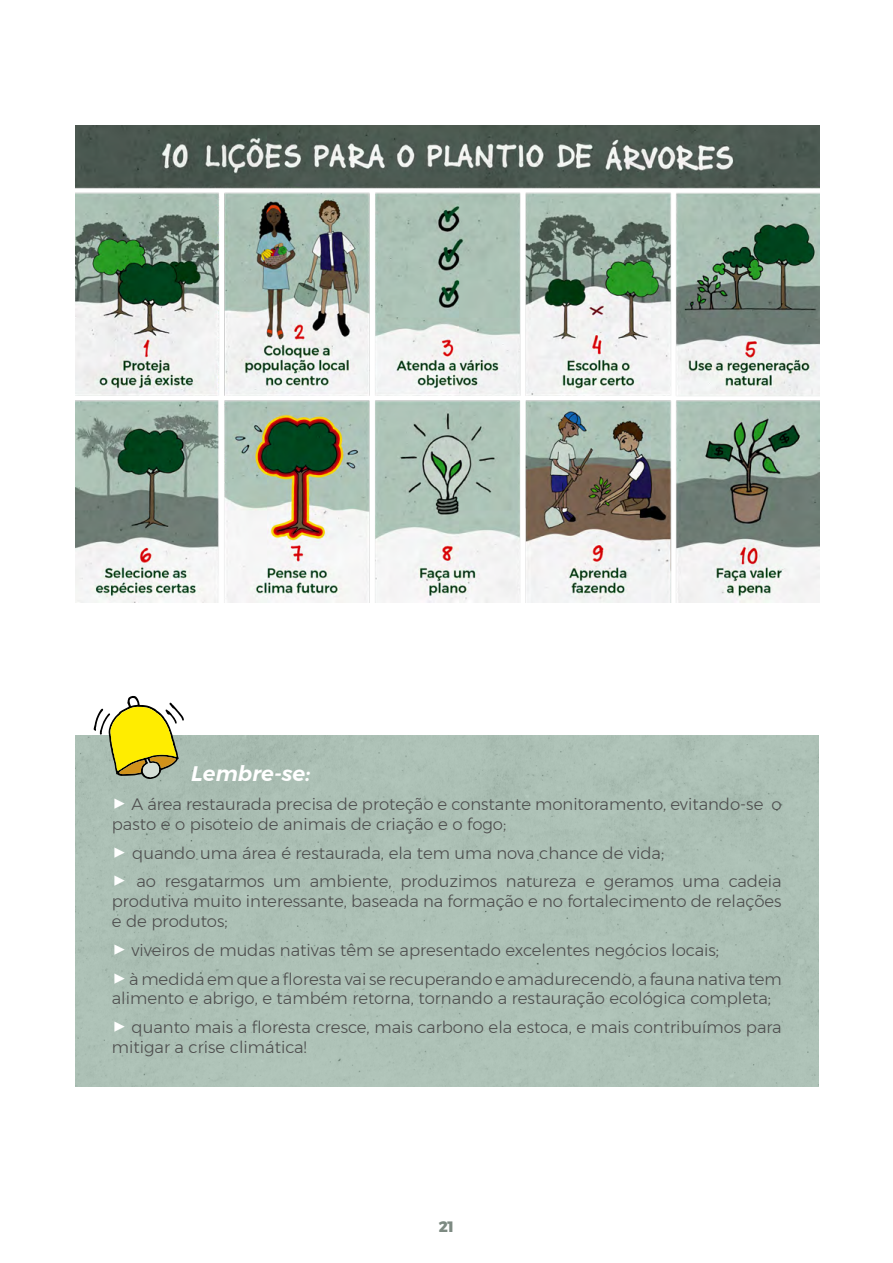
<style>
.page{position:relative;width:893px;height:1263px;background:#fff}
.page>*{position:absolute;margin:0;border:0;box-sizing:border-box;transform-origin:0 0}
.PARAGRAFO_TEXTO{font:italic 600 21px "Montserrat";color:#fff}
.PARAGRAFO_TEXTO-2{font:300 16.5px/19.8px "Montserrat";color:#4d4d4d}
.t1{font:800 15px "Montserrat";color:#7d8a82}
.s1{font-weight:700;font-size:24px;color:#fff}
</style>
<div class="page">
<div style="left:75px;top:735px;width:743px;height:351px;background:#acc0b5"></div>
<svg style="left:94px;top:696px;width:90px;height:83px"></svg>
<img style="left:75px;top:126px;width:744px;height:476px">
<p class="PARAGRAFO_TEXTO" style="left:191px;top:757px;width:121px">Lembre-se:</p>
<p class="PARAGRAFO_TEXTO-2" style="left:112px;top:794px;width:671px"><span class="s1">▶</span> A área restaurada precisa de proteção e constante monitoramento, evitando-se o pasto e o pisoteio de animais de criação e o fogo;</p>
<p class="PARAGRAFO_TEXTO-2" style="left:112px;top:843px;width:554px"><span class="s1">▶</span> quando uma área é restaurada, ela tem uma nova chance de vida;</p>
<p class="PARAGRAFO_TEXTO-2" style="left:112px;top:871px;width:671px;text-align:justify"><span class="s1">▶</span> ao resgatarmos um ambiente, produzimos natureza e geramos uma cadeia produtiva muito interessante, baseada na formação e no fortalecimento de relações e de produtos;</p>
<p class="PARAGRAFO_TEXTO-2" style="left:112px;top:940px;width:609px"><span class="s1">▶</span> viveiros de mudas nativas têm se apresentado excelentes negócios locais;</p>
<p class="PARAGRAFO_TEXTO-2" style="left:112px;top:969px;width:671px"><span class="s1">▶</span> à medida em que a floresta vai se recuperando e amadurecendo, a fauna nativa tem alimento e abrigo, e também retorna, tornando a restauração ecológica completa;</p>
<p class="PARAGRAFO_TEXTO-2" style="left:112px;top:1017px;width:671px"><span class="s1">▶</span> quanto mais a floresta cresce, mais carbono ela estoca, e mais contribuímos para mitigar a crise climática!</p>
<p class="t1" style="left:439px;top:1215px;width:17px">21</p>
</div>
